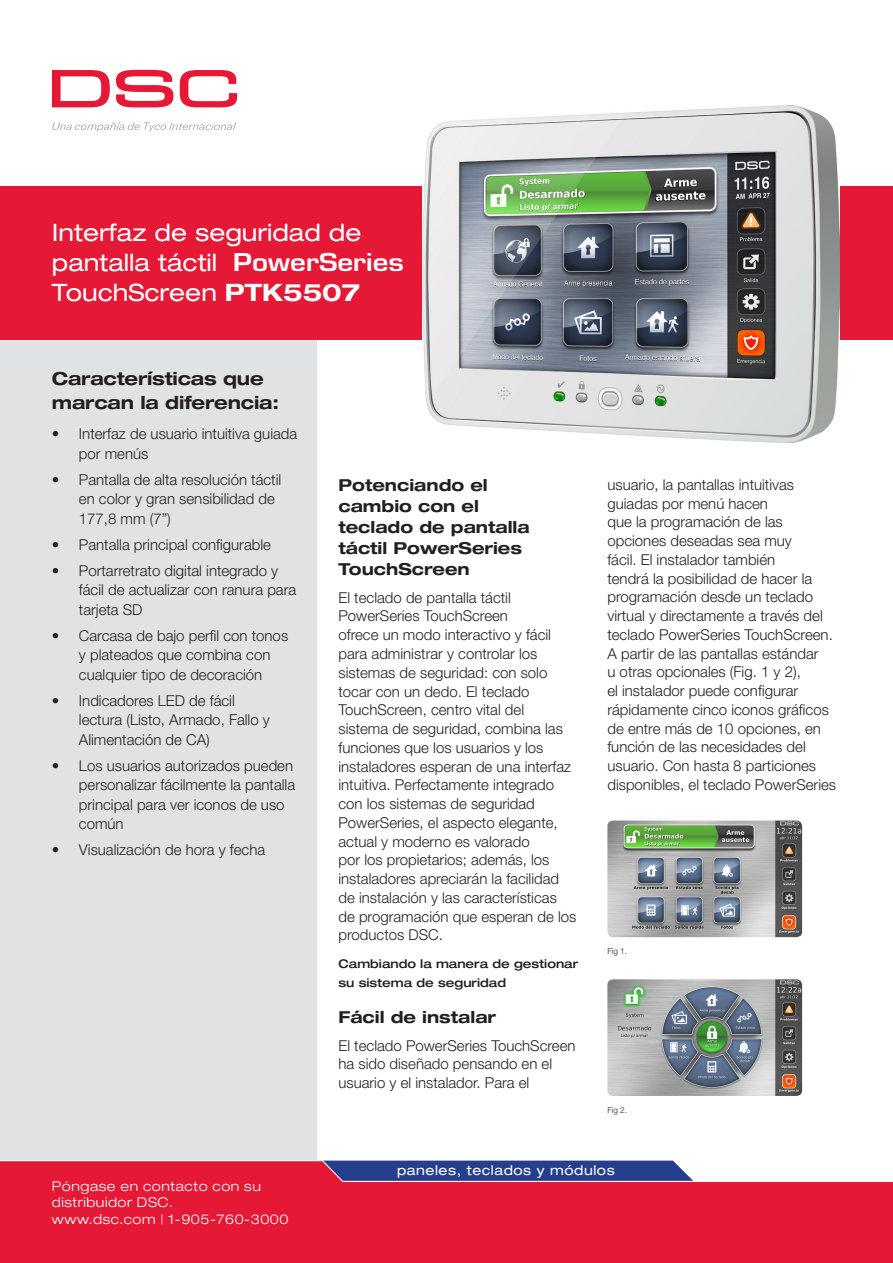
<style>
.page{position:relative;width:893px;height:1263px;background:#fff}
.page>*{position:absolute;margin:0;border:0;box-sizing:border-box;transform-origin:0 0}
.Product_Name{font:expanded 24px/30px "Helvetica Neue LT Std";color:#fff}
.Features_Title{font:700 expanded 18px/24px "Helvetica Neue LT Std";letter-spacing:-.01em;color:#231f20}
.Headings{font:700 expanded 16.5px/21px "Helvetica Neue LT Std";color:#231f20}
.Paragraph_Style{font:300 15px/18.8px "Helvetica Neue LT Pro";color:#231f20}
.Features_List{font:300 15px/19.5px "Helvetica Neue LT Std";color:#231f20}
.t1{font:300 expanded 13.5px/16.5px "Helvetica Neue LT Std";letter-spacing:.04em;color:#fff}
.t2{font:expanded 13.5px "Helvetica Neue LT Std";letter-spacing:.04em;color:#fff}
.Paragraph_Style-2{font:500 expanded 12px/18.8px "Helvetica Neue LT Pro";color:#231f20}
.Bulleted_List{font:300 8.25px "Helvetica Neue LT Pro";color:#231f20}
.s1{font-family:"Eurostile LT Std";font-weight:600;font-stretch:normal}
.s2{font-weight:700}
</style>
<div class="page">
<div style="left:0;top:221px;width:317px;height:1042px;background:#e1e2e4"></div>
<div style="left:0;top:186px;width:893px;height:154px;background:#e51836"></div>
<svg style="left:0;top:1160px;width:893px;height:103px;background:#d72949"></svg>
<svg style="left:52px;top:70px;width:58px;height:37px"></svg>
<svg style="left:116px;top:70px;width:57px;height:37px"></svg>
<svg style="left:180px;top:70px;width:57px;height:37px"></svg>
<svg style="left:52px;top:122px;width:184px;height:10px"></svg>
<img style="left:423px;top:106px;width:416px;height:337px">
<img style="left:607px;top:820px;width:195px;height:117px">
<img style="left:607px;top:979px;width:195px;height:117px">
<p class="Product_Name" style="left:52px;top:217px;width:353px">Interfaz de seguridad de pantalla táctil <span class="s1">PowerSeries<br></span>TouchScreen <span class="s2">PTK5507</span></p>
<p class="Features_Title" style="left:52px;top:366px;width:229px">Características que marcan la diferencia:</p>
<p class="Features_List" style="left:79px;top:424px;width:220px;text-indent:-27px">• Interfaz de usuario intuitiva guiada por menús</p>
<p class="Features_List" style="left:79px;top:469px;width:204px;text-indent:-27px">• Pantalla de alta resolución táctil en color y gran sensibilidad de<br>177,8 mm (7”)</p>
<p class="Features_List" style="left:52px;top:534px;width:220px">• Pantalla principal configurable</p>
<p class="Features_List" style="left:79px;top:560px;width:219px;text-indent:-27px">• Portarretrato digital integrado y fácil de actualizar con ranura para tarjeta SD</p>
<p class="Features_List" style="left:79px;top:625px;width:211px;text-indent:-27px">• Carcasa de bajo perfil con tonos y plateados que combina con cualquier tipo de decoración</p>
<p class="Features_List" style="left:79px;top:690px;width:192px;text-indent:-27px">• Indicadores LED de fácil lectura (Listo, Armado, Fallo y<br>Alimentación de CA)</p>
<p class="Features_List" style="left:79px;top:755px;width:218px;text-indent:-27px">• Los usuarios autorizados pueden personalizar fácilmente la pantalla principal para ver iconos de uso común</p>
<p class="Features_List" style="left:52px;top:840px;width:215px">• Visualización de hora y fecha</p>
<p class="Headings" style="left:338px;top:474px;width:193px">Potenciando el cambio con el teclado de pantalla táctil PowerSeries<br>TouchScreen</p>
<p class="Paragraph_Style" style="left:338px;top:588px;width:239px">El teclado de pantalla táctil<br>PowerSeries TouchScreen<br>ofrece un modo interactivo y fácil para administrar y controlar los sistemas de seguridad: con solo tocar con un dedo. El teclado<br>TouchScreen, centro vital del sistema de seguridad, combina las funciones que los usuarios y los instaladores esperan de una interfaz intuitiva. Perfectamente integrado con los sistemas de seguridad<br>PowerSeries, el aspecto elegante, actual y moderno es valorado<br>por los propietarios; además, los instaladores apreciarán la facilidad de instalación y las características de programación que esperan de los productos DSC.</p>
<p class="Paragraph_Style-2" style="left:338px;top:954px;width:241px">Cambiando la manera de gestionar su sistema de seguridad</p>
<p class="Headings" style="left:338px;top:1006px;width:159px">Fácil de instalar</p>
<p class="Paragraph_Style" style="left:338px;top:1035px;width:239px">El teclado PowerSeries TouchScreen ha sido diseñado pensando en el usuario y el instalador. Para el</p>
<p class="Paragraph_Style" style="left:607px;top:475px;width:230px">usuario, la pantallas intuitivas guiadas por menú hacen<br>que la programación de las opciones deseadas sea muy<br>fácil. El instalador también<br>tendrá la posibilidad de hacer la programación desde un teclado virtual y directamente a través del teclado PowerSeries TouchScreen.<br>A partir de las pantallas estándar<br>u otras opcionales (Fig. 1 y 2),<br>el instalador puede configurar rápidamente cinco iconos gráficos de entre más de 10 opciones, en función de las necesidades del usuario. Con hasta 8 particiones disponibles, el teclado PowerSeries</p>
<p class="Bulleted_List" style="left:607px;top:946px;width:21px">Fig 1.</p>
<p class="Bulleted_List" style="left:607px;top:1105px;width:21px">Fig 2.</p>
<p class="t1" style="left:52px;top:1177px;width:210px">Póngase en contacto con su distribuidor DSC.</p>
<p class="t1" style="left:52px;top:1210px;width:238px">www.dsc.com | 1-905-760-3000</p>
<p class="t2" style="left:397px;top:1162px;width:219px">paneles, teclados y módulos</p>
</div>
